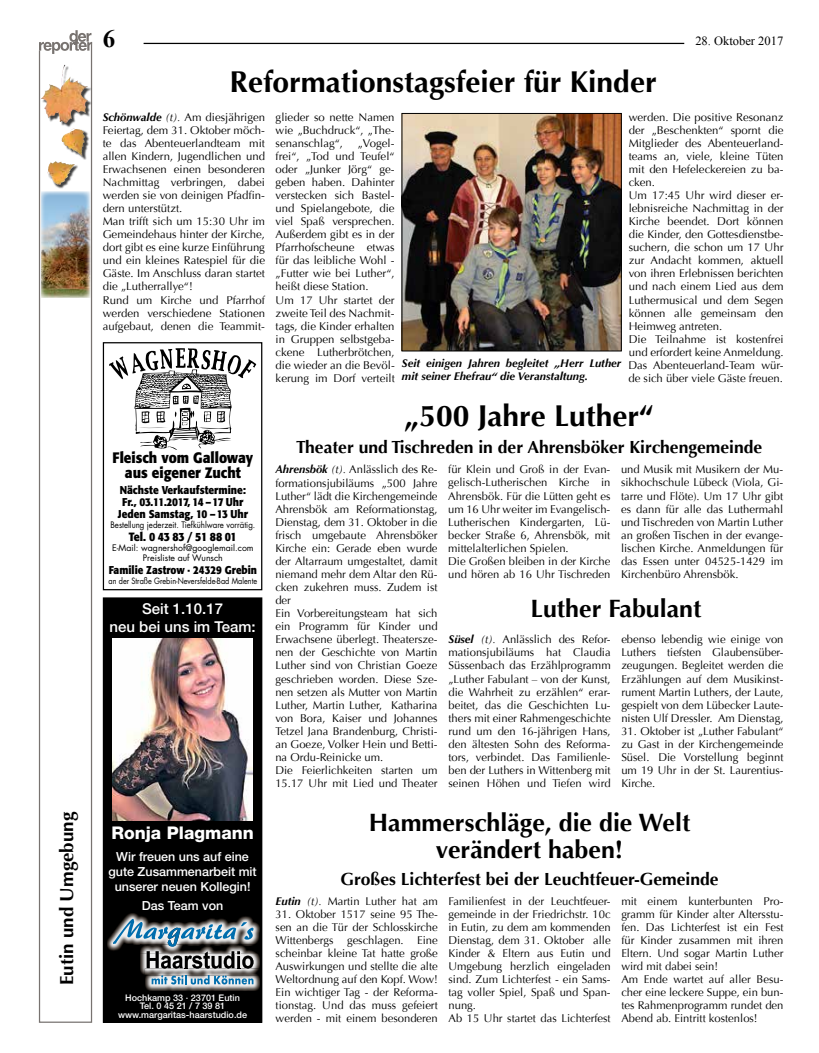
<style>
.page{position:relative;width:819px;height:1053px;background:#fff}
.page>*{position:absolute;margin:0;border:0;box-sizing:border-box;transform-origin:0 0}
.t1{font:700 30px "Optima";color:#000}
.t2{font:700 25px/27.5px "Optima";color:#000;text-align:center}
.t3{font:700 25px "Times New Roman";color:#000}
.t4{font:700 18.75px "Optima";color:#000}
.t5{font:700 17.5px "Optima";color:#000}
.t6{font:800 17.5px "Helvetica Neue";color:#fff}
.t7{font:700 15px/15px "Formata";color:#000;text-align:center;scale:.9 1}
.t8{font:500 15px/18px "Helvetica Neue";color:#fff;text-align:center}
.t9{font:700 13.12px/15.8px "VAG Rounded";color:#000;text-align:center}
.t10{font:500 12.5px/15px "Helvetica Neue";color:#fff;text-align:center}
.t11{font:12.5px "Times New Roman";color:#000}
.t12{font:700 11.88px "Formata";letter-spacing:-.03em;color:#000;scale:.9 1}
.t13{font:11.25px/13px "Optima";color:#000}
.t14{font:italic 700 11.25px/13px "Optima";color:#000}
.t15{font:700 11.25px/11.6px "Formata";color:#000;text-align:center;scale:.9 1}
.t16{font:700 11.25px "Formata";color:#000;scale:.88 1}
.t17{font:700 9.38px/11.2px "VAG Rounded";color:#000;text-align:center}
.t18{font:500 9.12px/8.6px "Helvetica Neue";color:#fff;text-align:center}
.t19{font:8.75px/10px "Futura";color:#000;text-align:center}
.t20{font:8.75px "Futura";color:#000;scale:.9 1}
.t21{font:8.5px "Futura";color:#000;scale:.86 1}
.t22{font:300 7.5px/10.9px "VAG Rounded";color:#000;text-align:center}
.s1{font-weight:700;font-style:italic}
.s2{font-style:italic}
</style>
<div class="page">
<hr style="left:144px;top:43px;width:540px;height:1px;background:#000">
<div style="left:103px;top:598px;width:159px;height:424px;background:#000"></div>
<img style="left:112px;top:638px;width:141px;height:182px">
<img style="left:107px;top:913px;width:153px;height:38px">
<img style="left:253px;top:953px;width:7px;height:15px">
<img style="left:253px;top:944px;width:7px;height:9px">
<img style="left:145px;top:975px;width:115px;height:16px">
<img style="left:253px;top:968px;width:6px;height:7px">
<svg style="left:113px;top:918px;width:140px;height:66px"></svg>
<div style="left:103px;top:342px;width:159px;height:248px;border:1px solid #000"></div>
<svg style="left:109px;top:348px;width:148px;height:102px"></svg>
<img style="left:403px;top:115px;width:216px;height:234px">
<div style="left:401px;top:113px;width:220px;height:238px;border:1px solid #000"></div>
<svg style="left:39px;top:54px;width:53px;height:968px"></svg>
<svg style="left:39px;top:30px;width:53px;height:24px"></svg>
<img style="left:41px;top:192px;width:49px;height:106px">
<div style="left:41px;top:66px;width:51px;height:61px;background:#000;opacity:.75"></div>
<img style="left:41px;top:65px;width:47px;height:58px">
<div style="left:62px;top:129px;width:27px;height:31px;background:#000;opacity:.75"></div>
<img style="left:61px;top:128px;width:24px;height:28px">
<div style="left:48px;top:162px;width:31px;height:27px;background:#000;opacity:.75"></div>
<img style="left:47px;top:162px;width:28px;height:23px">
<p class="t4" style="left:56px;top:985px;width:174px;rotate:-90deg">Eutin und Umgebung</p>
<p class="t3" style="left:103px;top:21px;width:14px">6</p>
<p class="t11" style="left:695px;top:32px;width:89px">28. Oktober 2017</p>
<p class="t1" style="left:230px;top:65px;width:428px">Reformationstagsfeier für Kinder</p>
<p class="t13" style="left:103px;top:110px;width:164px"><span class="s1">Schönwalde</span> <span class="s2">(t).</span> Am diesjährigen<br>Feiertag, dem 31. Oktober möch&shy;te das Abenteuerlandteam mit allen Kindern, Jugendlichen und<br>Erwachsenen einen besonderen<br>Nachmittag verbringen, dabei werden sie von deinigen Pfadfin&shy;dern unterstützt.<br>Man trifft sich um 15:30 Uhr im<br>Gemeindehaus hinter der Kirche, dort gibt es eine kurze Einführung und ein kleines Ratespiel für die<br>Gäste. Im Anschluss daran startet die „Lutherrallye“!<br>Rund um Kirche und Pfarrhof werden verschiedene Stationen aufgebaut, denen die Teammit-</p>
<p class="t7" style="left:113px;top:450px;width:157px">Fleisch vom Galloway aus eigener Zucht</p>
<p class="t15" style="left:118px;top:484px;width:146px">Nächste Verkaufstermine:<br>Fr., 03.11.2017, 14 – 17 Uhr<br>Jeden Samstag, 10 – 13 Uhr</p>
<p class="t20" style="left:110px;top:519px;width:162px">Bestellung jederzeit. Tiefkühlware vorrätig.</p>
<p class="t12" style="left:129px;top:529px;width:121px">Tel. 0 43 83 / 51 88 01</p>
<p class="t19" style="left:112px;top:543px;width:143px">E-Mail: wagnershof@googlemail.com<br>Preisliste auf Wunsch</p>
<p class="t16" style="left:109px;top:563px;width:170px">Familie Zastrow · 24329 Grebin</p>
<p class="t21" style="left:109px;top:575px;width:174px">an der Straße Grebin-Neversfelde-Bad Malente</p>
<p class="t9" style="left:121px;top:451px;width:125px">Fleisch vom Galloway aus eigener Zucht</p>
<p class="t17" style="left:116px;top:483px;width:136px">Nächste Verkaufstermine:<br>Fr., 23.5.2014, 15.00–18.00 Uhr<br>Jeden Samstag, 10.00–13.00 Uhr</p>
<p class="t22" style="left:118px;top:518px;width:131px">Bestellung jederzeit. Tiefkühlware vorrätig</p>
<p class="t17" style="left:138px;top:530px;width:92px">Tel. 0 43 83 / 51 88 01</p>
<p class="t22" style="left:124px;top:542px;width:119px">E-Mail: wagnershof@googlemail.com<br>Preisliste auf Wunsch</p>
<p class="t17" style="left:120px;top:565px;width:128px">Familie Zastrow, 24329 Grebin</p>
<p class="t22" style="left:108px;top:577px;width:152px">an der Straße Grebin–Neversfelde–Bad Malente</p>
<p class="t8" style="left:109px;top:599px;width:148px">Seit 1.10.17<br>neu bei uns im Team:</p>
<p class="t6" style="left:111px;top:822px;width:144px">Ronja Plagmann</p>
<p class="t10" style="left:108px;top:849px;width:150px">Wir freuen uns auf eine gute Zusammenarbeit mit unserer neuen Kollegin!</p>
<p class="t10" style="left:142px;top:897px;width:83px">Das Team von</p>
<p class="t18" style="left:118px;top:993px;width:131px">Hochkamp 33 · 23701 Eutin<br>Tel. 0 45 21 / 7 39 81 www.margaritas-haarstudio.de</p>
<p class="t13" style="left:275px;top:110px;width:120px;text-align:justify">glieder so nette Namen wie „Buchdruck“, „The&shy;senanschlag“,</p>
<p class="t13" style="left:628px;top:110px;width:157px">werden. Die positive Resonanz der „Beschenkten“ spornt die<br>Mitglieder des Abenteuerland&shy;teams an, viele, kleine Tüten mit den Hefeleckereien zu ba&shy;cken.<br>Um 17:45 Uhr wird dieser er&shy;lebnisreiche Nachmittag in der<br>Kirche beendet. Dort können die Kinder, den Gottesdienstbe&shy;suchern, die schon um 17 Uhr zur Andacht kommen, aktuell von ihren Erlebnissen berichten und nach einem Lied aus dem<br>Luthermusical und dem Segen können alle gemeinsam den<br>Heimweg antreten.<br>Die Teilnahme ist kostenfrei und erfordert keine Anmeldung.<br>Das Abenteuerland-Team wür&shy;de sich über viele Gäste freuen.</p>
<p class="t13" style="left:275px;top:136px;width:121px;text-indent:82px">„Vogel&shy;frei“, „Tod und Teufel“ oder „Junker Jörg“ ge&shy;geben haben. Dahinter verstecken sich Bastel&shy;und Spielangebote, die viel Spaß versprechen.<br>Außerdem gibt es in der<br>Pfarrhofscheune etwas für das leibliche Wohl - „Futter wie bei Luther“, heißt diese Station.<br>Um 17 Uhr startet der zweite Teil des Nachmit&shy;tags, die Kinder erhalten in Gruppen selbstgeba&shy;ckene Lutherbrötchen, die wieder an die Bevöl&shy;kerung im Dorf verteilt</p>
<p class="t14" style="left:402px;top:357px;width:221px">Seit einigen Jahren begleitet „Herr Luther mit seiner Ehefrau“ die Veranstaltung.</p>
<p class="t1" style="left:404px;top:398px;width:251px">„500 Jahre Luther“</p>
<p class="t5" style="left:296px;top:436px;width:467px">Theater und Tischreden in der Ahrensböker Kirchengemeinde</p>
<p class="t13" style="left:275px;top:463px;width:164px"><span class="s1">Ahrensbök</span> <span class="s2">(t).</span> Anlässlich des Re&shy;formationsjubiläums „500 Jahre<br>Luther“ lädt die Kirchengemeinde<br>Ahrensbök am Reformationstag,<br>Dienstag, dem 31. Oktober in die frisch umgebaute Ahrensböker<br>Kirche ein: Gerade eben wurde der Altarraum umgestaltet, damit niemand mehr dem Altar den Rü&shy;cken zukehren muss. Zudem ist der<br>Ein Vorbereitungsteam hat sich ein Programm für Kinder und<br>Erwachsene überlegt. Theatersze&shy;nen der Geschichte von Martin<br>Luther sind von Christian Goeze geschrieben worden. Diese Sze&shy;nen setzen als Mutter von Martin<br>Luther, Martin Luther, Katharina von Bora, Kaiser und Johannes<br>Tetzel Jana Brandenburg, Christi&shy;an Goeze, Volker Hein und Betti&shy;na Ordu-Reinicke um.<br>Die Feierlichkeiten starten um<br>15.17 Uhr mit Lied und Theater</p>
<p class="t13" style="left:448px;top:463px;width:164px">für Klein und Groß in der Evan&shy;gelisch-Lutherischen Kirche in<br>Ahrensbök. Für die Lütten geht es um 16 Uhr weiter im Evangelisch-<br>Lutherischen Kindergarten, Lü&shy;becker Straße 6, Ahrensbök, mit mittelalterlichen Spielen.<br>Die Großen bleiben in der Kirche und hören ab 16 Uhr Tischreden</p>
<p class="t13" style="left:621px;top:463px;width:164px;text-align:justify">und Musik mit Musikern der Mu&shy;sikhochschule Lübeck (Viola, Gi&shy;tarre und Flöte). Um 17 Uhr gibt es dann für alle das Luthermahl und Tischreden von Martin Luther an großen Tischen in der evange&shy;lischen Kirche. Anmeldungen für das Essen unter 04525-1429 im Kirchenbüro Ahrensbök.</p>
<p class="t2" style="left:530px;top:595px;width:172px">Luther Fabulant</p>
<p class="t13" style="left:448px;top:633px;width:164px;text-align:justify"><span class="s1">Süsel</span> <span class="s2">(t).</span> Anlässlich des Refor&shy;mationsjubiläums hat Claudia Süssenbach das Erzählprogramm „Luther Fabulant – von der Kunst, die Wahrheit zu erzählen“ erar&shy;beitet, das die Geschichten Lu&shy;thers mit einer Rahmengeschichte rund um den 16-jährigen Hans, den ältesten Sohn des Reforma&shy;tors, verbindet. Das Familienle&shy;ben der Luthers in Wittenberg mit seinen Höhen und Tiefen wird</p>
<p class="t13" style="left:621px;top:633px;width:164px;text-align:justify">ebenso lebendig wie einige von Luthers tiefsten Glaubensüber&shy;zeugungen. Begleitet werden die Erzählungen auf dem Musikinst&shy;rument Martin Luthers, der Laute, gespielt von dem Lübecker Laute&shy;nisten Ulf Dressler. Am Dienstag,</p>
<p class="t13" style="left:621px;top:724px;width:164px;text-align:justify">31. Oktober ist „Luther Fabulant“ zu Gast in der Kirchengemeinde Süsel. Die Vorstellung beginnt um 19 Uhr in der St. Laurentius-Kirche.</p>
<p class="t2" style="left:369px;top:808px;width:323px">Hammerschläge, die die Welt verändert haben!</p>
<p class="t5" style="left:340px;top:868px;width:379px">Großes Lichterfest bei der Leuchtfeuer-Gemeinde</p>
<p class="t13" style="left:275px;top:894px;width:164px"><span class="s1">Eutin</span> <span class="s2">(t).</span> Martin Luther hat am</p>
<p class="t13" style="left:275px;top:907px;width:164px;text-align:justify">31. Oktober 1517 seine 95 The&shy;sen an die Tür der Schlosskirche Wittenbergs geschlagen. Eine scheinbar kleine Tat hatte große Auswirkungen und stellte die alte Weltordnung auf den Kopf. Wow!<br>Ein wichtiger Tag - der Reforma&shy;tionstag. Und das muss gefeiert werden - mit einem besonderen</p>
<p class="t13" style="left:448px;top:894px;width:164px">Familienfest in der Leuchtfeuer&shy;gemeinde in der Friedrichstr. 10c in Eutin, zu dem am kommenden<br>Dienstag, dem 31. Oktober alle<br>Kinder &amp; Eltern aus Eutin und<br>Umgebung herzlich eingeladen sind. Zum Lichterfest - ein Sams&shy;tag voller Spiel, Spaß und Span&shy;nung.<br>Ab 15 Uhr startet das Lichterfest</p>
<p class="t13" style="left:621px;top:894px;width:164px">mit einem kunterbunten Pro&shy;gramm für Kinder alter Altersstu&shy;fen. Das Lichterfest ist ein Fest für Kinder zusammen mit ihren<br>Eltern. Und sogar Martin Luther wird mit dabei sein!<br>Am Ende wartet auf aller Besu&shy;cher eine leckere Suppe, ein bun&shy;tes Rahmenprogramm rundet den<br>Abend ab. Eintritt kostenlos!</p>
</div>
